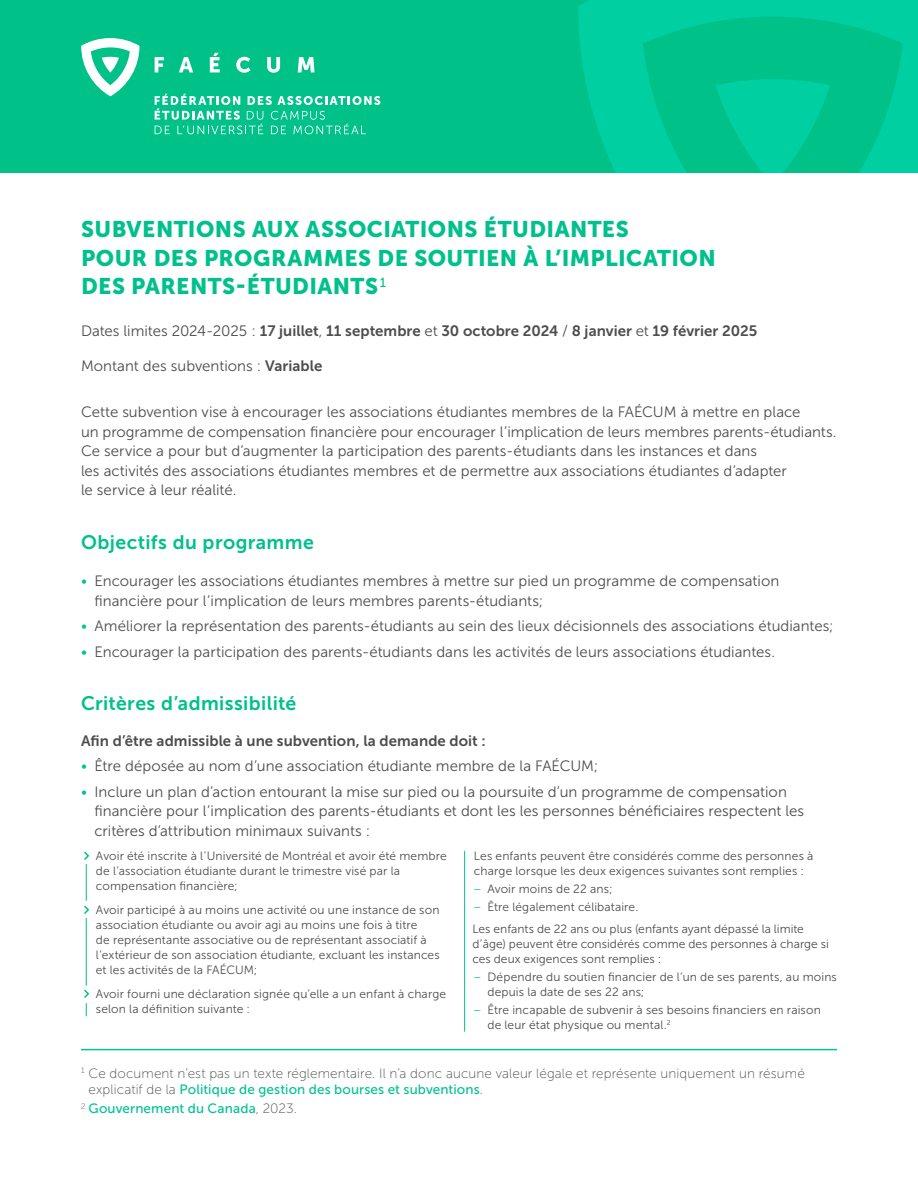
<style>
.page{position:relative;width:918px;height:1188px;background:#fff}
.page>*{position:absolute;margin:0;border:0;box-sizing:border-box;transform-origin:0 0}
.t1{font:22.5px/28.5px "Museo Sans 900";letter-spacing:.02em;color:#00c08b}
.t2{font:19.5px "Museo Sans 700";letter-spacing:.02em;color:#00c08b}
.t3{font:15px/19.5px "Museo Sans 300";color:#4d4d4f}
.t4{font:15px "Museo Sans 700";letter-spacing:.005em;color:#4d4d4f}
.t5{font:13.5px "Museo Sans 100";letter-spacing:.01em;color:#4d4d4f}
.t6{font:13.5px/19.2px "Museo Sans 500";letter-spacing:.01em;color:#00c292}
.t7{font:12px/15px "Museo Sans 300";letter-spacing:.01em;color:#4d4d4f}
.s1{font-family:"Museo Sans 300"}
.s2{font-family:"Museo Sans 700"}
.s3{color:#00c292}
.s4{font-family:"Museo Sans 100";color:#4d4d4f}
</style>
<div class="page">
<div style="left:0;top:0;width:918px;height:172px;background:#00c289"></div>
<svg style="left:578px;top:0;width:340px;height:172px"></svg>
<svg style="left:716px;top:79px;width:114px;height:93px"></svg>
<svg style="left:155px;top:94px;width:225px;height:40px"></svg>
<svg style="left:155px;top:57px;width:9px;height:15px"></svg>
<svg style="left:179px;top:57px;width:14px;height:15px"></svg>
<svg style="left:210px;top:53px;width:10px;height:19px"></svg>
<svg style="left:236px;top:57px;width:15px;height:16px"></svg>
<svg style="left:267px;top:57px;width:13px;height:16px"></svg>
<svg style="left:298px;top:57px;width:17px;height:15px"></svg>
<svg style="left:81px;top:38px;width:58px;height:58px"></svg>
<hr style="left:81px;top:1049px;width:756px;height:1px;background:#00c69b">
<svg style="left:84px;top:851px;width:6px;height:9px"></svg>
<svg style="left:84px;top:905px;width:6px;height:9px"></svg>
<hr style="left:86px;top:864px;width:1px;height:37px;background:#00c08b">
<hr style="left:86px;top:918px;width:1px;height:68px;background:#00c08b">
<svg style="left:84px;top:989px;width:6px;height:27px"></svg>
<hr style="left:464px;top:851px;width:1px;height:181px;background:#00c08b">
<h1 class="t1" style="left:81px;top:215px;width:636px">SUBVENTIONS AUX ASSOCIATIONS ÉTUDIANTES<br>POUR DES PROGRAMMES DE SOUTIEN À L’IMPLICATION<br>DES PARENTS-ÉTUDIANTS <sup>1</sup></h1>
<p class="t4" style="left:81px;top:323px;width:678px"><span class="s1">Dates limites 2024-2025 :</span> 17 juillet<span class="s1">,</span> 11 septembre <span class="s1">et</span> 30 octobre 2024 <span class="s1">/</span> 8 janvier <span class="s1">et</span> 19 février 2025</p>
<p class="t3" style="left:81px;top:356px;width:243px">Montant des subventions : <span class="s2">Variable</span></p>
<p class="t3" style="left:81px;top:402px;width:757px">Cette subvention vise à encourager les associations étudiantes membres de la FAÉCUM à mettre en place<br>un programme de compensation financière pour encourager l’implication de leurs membres parents-étudiants.<br>Ce service a pour but d’augmenter la participation des parents-étudiants dans les instances et dans<br>les activités des associations étudiantes membres et de permettre aux associations étudiantes d’adapter<br>le service à leur réalité.</p>
<h2 class="t2" style="left:81px;top:531px;width:234px">Objectifs du programme</h2>
<p class="t3" style="left:94px;top:571px;width:686px;text-indent:-14px"><span class="s3">•</span> Encourager les associations étudiantes membres à mettre sur pied un programme de compensation financière pour l’implication de leurs membres parents-étudiants;</p>
<p class="t3" style="left:81px;top:616px;width:754px"><span class="s3">•</span> Améliorer la représentation des parents-étudiants au sein des lieux décisionnels des associations étudiantes;</p>
<p class="t3" style="left:81px;top:642px;width:696px"><span class="s3">•</span> Encourager la participation des parents-étudiants dans les activités de leurs associations étudiantes.</p>
<h2 class="t2" style="left:81px;top:692px;width:217px">Critères d’admissibilité</h2>
<p class="t4" style="left:81px;top:732px;width:406px">Afin d’être admissible à une subvention, la demande doit :</p>
<p class="t3" style="left:81px;top:757px;width:519px"><span class="s3">•</span> Être déposée au nom d’une association étudiante membre de la FAÉCUM;</p>
<p class="t3" style="left:94px;top:782px;width:711px;text-indent:-14px"><span class="s3">•</span> Inclure un plan d’action entourant la mise sur pied ou la poursuite d’un programme de compensation financière pour l’implication des parents-étudiants et dont les les personnes bénéficiaires respectent les critères d’attribution minimaux suivants :</p>
<p class="t7" style="left:96px;top:848px;width:352px">Avoir été inscrite à l’Université de Montréal et avoir été membre de l’association étudiante durant le trimestre visé par la compensation financière;</p>
<p class="t7" style="left:96px;top:902px;width:345px">Avoir participé à au moins une activité ou une instance de son association étudiante ou avoir agi au moins une fois à titre<br>de représentante associative ou de représentant associatif à l’extérieur de son association étudiante, excluant les instances et les activités de la FAÉCUM;</p>
<p class="t7" style="left:96px;top:986px;width:352px">Avoir fourni une déclaration signée qu’elle a un enfant à charge selon la définition suivante :</p>
<p class="t7" style="left:474px;top:848px;width:341px">Les enfants peuvent être considérés comme des personnes à charge lorsque les deux exigences suivantes sont remplies :</p>
<p class="t7" style="left:474px;top:880px;width:166px;line-height:18px"><span class="s3">−</span> Avoir moins de 22 ans;<br><span class="s3">−</span> Être légalement célibataire.</p>
<p class="t7" style="left:472px;top:921px;width:358px">Les enfants de 22 ans ou plus (enfants ayant dépassé la limite d’âge) peuvent être considérés comme des personnes à charge si ces deux exigences sont remplies :</p>
<p class="t7" style="left:487px;top:969px;width:351px;text-indent:-14px"><span class="s3">−</span> Dépendre du soutien financier de l’un de ses parents, au moins depuis la date de ses 22 ans;</p>
<p class="t7" style="left:487px;top:1002px;width:335px;text-indent:-14px"><span class="s3">−</span> Être incapable de subvenir à ses besoins financiers en raison de leur état physique ou mental.<sup>2</sup></p>
<p class="t5" style="left:81px;top:1066px;width:725px"><sup>1</sup> Ce document n’est pas un texte réglementaire. Il n’a donc aucune valeur légale et représente uniquement un résumé</p>
<p class="t6" style="left:81px;top:1080px;width:403px;text-indent:8px"><span class="s4">explicatif de la</span> Politique de gestion des bourses et subventions<span class="s4">.<br></span><sup>2</sup> Gouvernement du Canada<span class="s4">, 2023.</span></p>
</div>
